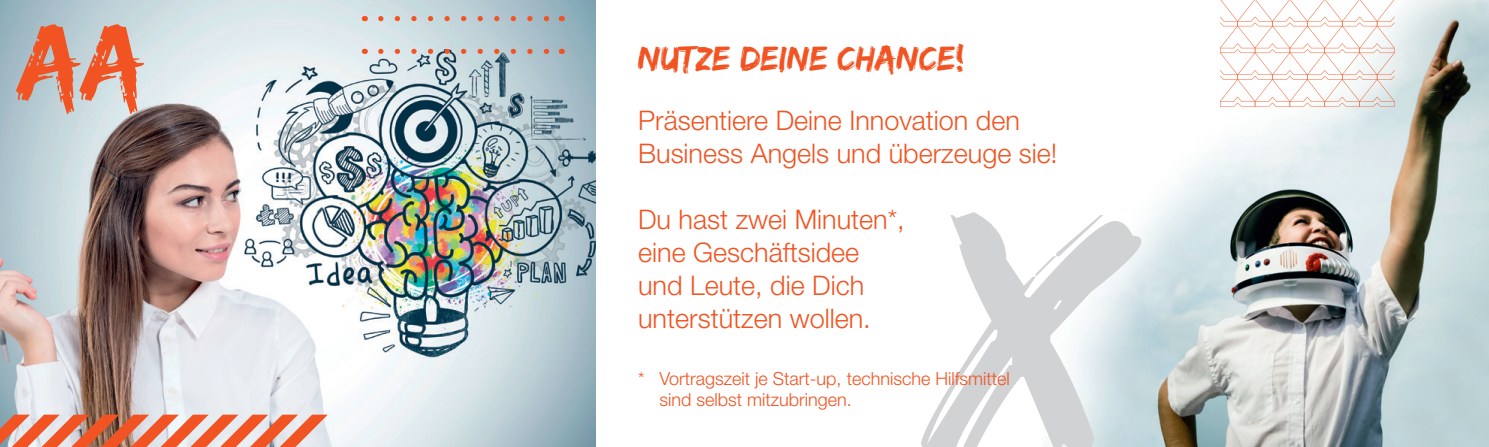
<style>
.page{position:relative;width:1489px;height:447px;background:#fff}
.page>*{position:absolute;margin:0;border:0;box-sizing:border-box;transform-origin:0 0}
.t1{font:108px "Edo SZ";color:#f15422}
.t2{font:36px "Edo SZ";color:#f15422}
.t3{font:300 27px/33px "Helvetica Neue";color:#f15422}
.t4{font:300 18px/21px "Helvetica Neue";color:#f15422}
</style>
<div class="page">
<img style="left:0;top:0;width:595px;height:446px">
<svg style="left:0;top:414px;width:328px;height:32px"></svg>
<svg style="left:381px;top:16px;width:172px;height:5px"></svg>
<svg style="left:381px;top:49px;width:172px;height:5px"></svg>
<img style="left:1141px;top:0;width:347px;height:446px">
<svg style="left:1219px;top:0;width:176px;height:107px"></svg>
<svg style="left:921px;top:212px;width:220px;height:234px"></svg>
<h1 class="t1" style="left:20px;top:1px;width:128px">AA</h1>
<h2 class="t2" style="left:638px;top:37px;width:328px">Nutze Deine Chance!</h2>
<p class="t3" style="left:638px;top:103px;width:421px">Präsentiere Deine Innovation den<br>Business Angels und überzeuge sie!</p>
<p class="t3" style="left:638px;top:202px;width:268px">Du hast zwei Minuten*, eine Geschäftsidee und Leute, die Dich unterstützen wollen.</p>
<p class="t4" style="left:659px;top:367px;width:352px;text-indent:-21px">* Vortragszeit je Start-up, technische Hilfsmittel sind selbst mitzubringen.</p>
</div>
